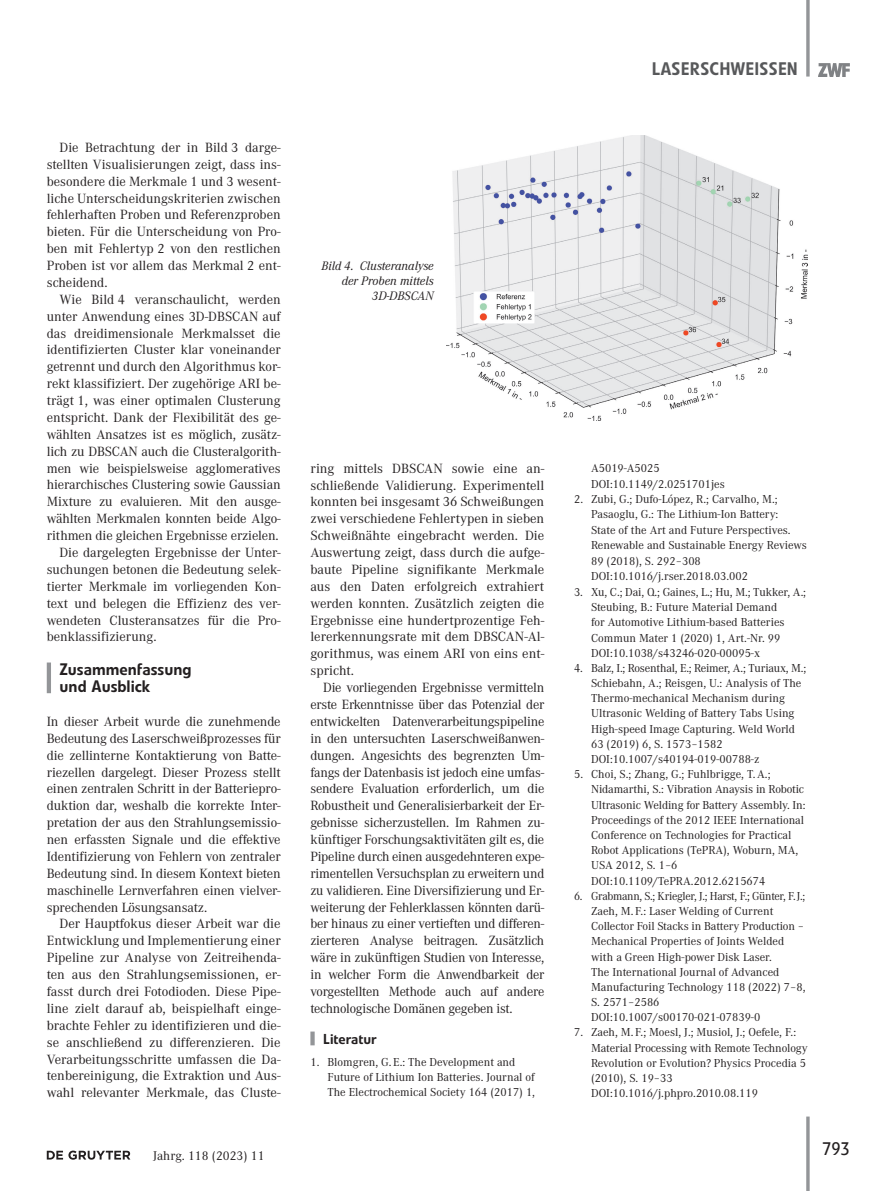
<style>
.page{position:relative;width:893px;height:1191px;background:#fff}
.page>*{position:absolute;margin:0;border:0;box-sizing:border-box;transform-origin:0 0}
.t1{font:500 18px "Evo BQ";letter-spacing:.02em;color:#57585a}
.t2{font:18px "Evo BQ";color:#231f20}
.t3{font:500 16.5px/17px "Evo BQ";color:#231f20}
.t4{font:500 14.25px "Evo BQ";color:#231f20}
.t5{font:13.8px/16.8px "Corporate A Pro";color:#231f20;text-align:justify}
.t6{font:13.2px "Corporate A Pro";color:#231f20}
.t7{font:italic 12.75px/15px "Corporate A Pro";color:#231f20;text-align:right}
.t8{font:12px/15.1px "Corporate A Pro";color:#231f20}
.s1{font-family:"Corporate ABQ";font-size:12px}
</style>
<div class="page">
<svg style="left:806px;top:1116px;width:4px;height:75px"></svg>
<svg style="left:806px;top:0;width:4px;height:77px"></svg>
<svg style="left:819px;top:63px;width:31px;height:14px"></svg>
<img style="left:819px;top:64px;width:30px;height:12px">
<svg style="left:47px;top:1150px;width:83px;height:9px"></svg>
<hr style="left:47px;top:662px;width:4px;height:31px;background:#939598">
<div style="left:310px;top:1031px;width:5px;height:14px;background:#939598"></div>
<img style="left:446px;top:135px;width:362px;height:286px">
<p class="t5" style="left:47px;top:138px;width:235px;text-indent:13px">Die Betrachtung der in Bild 3 darge&shy;stellten Visualisierungen zeigt, dass ins&shy;besondere die Merkmale 1 und 3 wesent&shy;liche Unterscheidungskriterien zwischen fehlerhaften Proben und Referenzproben bieten. Für die Unterscheidung von Pro&shy;ben mit Fehlertyp 2 von den restlichen Proben ist vor allem das Merkmal 2 ent&shy;scheidend.</p>
<p class="t5" style="left:60px;top:290px;width:223px">Wie Bild 4 veranschaulicht, werden</p>
<p class="t5" style="left:47px;top:307px;width:235px">unter Anwendung eines 3D-DBSCAN auf</p>
<p class="t5" style="left:47px;top:324px;width:235px">das dreidimensionale Merkmalsset die</p>
<p class="t5" style="left:47px;top:341px;width:235px">identifizierten Cluster klar voneinander</p>
<p class="t5" style="left:47px;top:358px;width:235px">getrennt und durch den Algorithmus kor-</p>
<p class="t5" style="left:47px;top:375px;width:235px">rekt klassifiziert. Der zugehörige ARI be-</p>
<p class="t5" style="left:47px;top:391px;width:235px">trägt 1, was einer optimalen Clusterung</p>
<p class="t5" style="left:47px;top:408px;width:235px">entspricht. Dank der Flexibilität des ge-</p>
<p class="t5" style="left:47px;top:425px;width:235px">wählten Ansatzes ist es möglich, zusätz-</p>
<p class="t5" style="left:47px;top:442px;width:235px">lich zu DBSCAN auch die Clusteralgorith-</p>
<p class="t5" style="left:47px;top:459px;width:235px">men wie beispielsweise agglomeratives</p>
<p class="t5" style="left:47px;top:476px;width:235px">hierarchisches Clustering sowie Gaussian</p>
<p class="t5" style="left:47px;top:493px;width:235px">Mixture zu evaluieren. Mit den ausge-</p>
<p class="t5" style="left:47px;top:510px;width:235px">wählten Merkmalen konnten beide Algo-</p>
<p class="t5" style="left:47px;top:526px;width:233px">rithmen die gleichen Ergebnisse erzielen.</p>
<p class="t5" style="left:60px;top:543px;width:223px">Die dargelegten Ergebnisse der Unter-</p>
<p class="t5" style="left:47px;top:560px;width:235px">suchungen betonen die Bedeutung selek-</p>
<p class="t5" style="left:47px;top:577px;width:235px">tierter Merkmale im vorliegenden Kon-</p>
<p class="t5" style="left:47px;top:594px;width:235px">text und belegen die Effizienz des ver-</p>
<p class="t5" style="left:47px;top:611px;width:235px">wendeten Clusteransatzes für die Pro-</p>
<p class="t5" style="left:47px;top:628px;width:111px">benklassifizierung.</p>
<p class="t3" style="left:60px;top:661px;width:134px">Zusammenfassung und Ausblick</p>
<p class="t5" style="left:47px;top:712px;width:235px">In dieser Arbeit wurde die zunehmende Bedeutung des Laserschweißprozesses für die zellinterne Kontaktierung von Batte&shy;riezellen dargelegt. Dieser Prozess stellt einen zentralen Schritt in der Batteriepro&shy;duktion dar, weshalb die korrekte Inter&shy;pretation der aus den Strahlungsemissio&shy;nen erfassten Signale und die effektive Identifizierung von Fehlern von zentraler Bedeutung sind. In diesem Kontext bieten maschinelle Lernverfahren einen vielver&shy;sprechenden Lösungsansatz.</p>
<p class="t5" style="left:47px;top:915px;width:235px;text-indent:13px">Der Hauptfokus dieser Arbeit war die Entwicklung und Implementierung einer Pipeline zur Analyse von Zeitreihenda&shy;ten aus den Strahlungsemissionen, er&shy;fasst durch drei Fotodioden. Diese Pipe&shy;line zielt darauf ab, beispielhaft einge&shy;brachte Fehler zu identifizieren und die&shy;se anschließend zu differenzieren. Die Verarbeitungsschritte umfassen die Da&shy;tenbereinigung, die Extraktion und Aus&shy;wahl relevanter Merkmale, das Cluste-</p>
<p class="t6" style="left:153px;top:1146px;width:113px">Jahrg. 118 (2023) 11</p>
<p class="t7" style="left:322px;top:258px;width:114px"><span class="s1">Bild 4.</span> Clusteranalyse der Proben mittels<br>3D-DBSCAN</p>
<p class="t5" style="left:310px;top:459px;width:235px">ring mittels DBSCAN sowie eine an&shy;schließende Validierung. Experimentell konnten bei insgesamt 36 Schweißungen zwei verschiedene Fehlertypen in sieben Schweißnähte eingebracht werden. Die Auswertung zeigt, dass durch die aufge&shy;baute Pipeline signifikante Merkmale aus den Daten erfolgreich extrahiert werden konnten. Zusätzlich zeigten die Ergebnisse eine hundertprozentige Feh&shy;lererkennungsrate mit dem DBSCAN-Al&shy;gorithmus, was einem ARI von eins ent&shy;spricht.</p>
<p class="t5" style="left:310px;top:678px;width:235px;text-indent:13px">Die vorliegenden Ergebnisse vermitteln erste Erkenntnisse über das Potenzial der entwickelten Datenverarbeitungspipeline in den untersuchten Laserschweißanwen&shy;dungen. Angesichts des begrenzten Um&shy;fangs der Datenbasis ist jedoch eine umfas&shy;sendere Evaluation erforderlich, um die Robustheit und Generalisierbarkeit der Er&shy;gebnisse sicherzustellen. Im Rahmen zu&shy;künftiger Forschungsaktivitäten gilt es, die Pipeline durch einen ausgedehnteren expe&shy;rimentellen Versuchsplan zu erweitern und zu validieren. Eine Diversifizierung und Er&shy;weiterung der Fehlerklassen könnten darü&shy;ber hinaus zu einer vertieften und differen&shy;zierteren Analyse beitragen. Zusätzlich wäre in zukünftigen Studien von Interesse, in welcher Form die Anwendbarkeit der vorgestellten Methode auch auf andere technologische Domänen gegeben ist.</p>
<p class="t4" style="left:323px;top:1030px;width:55px">Literatur</p>
<p class="t8" style="left:327px;top:1053px;width:209px;text-indent:-17px">1. Blomgren, G.E.: The Development and<br>Future of Lithium Ion Batteries. Journal of<br>The Electrochemical Society 164 (2017) 1,</p>
<h1 class="t1" style="left:652px;top:58px;width:148px">LASERSCHWEISSEN</h1>
<p class="t8" style="left:591px;top:460px;width:135px">A5019-A5025<br>DOI:10.1149/2.0251701jes</p>
<p class="t8" style="left:591px;top:491px;width:217px;text-indent:-17px">2. Zubi, G.; Dufo-López, R.; Carvalho, M.; Pasaoglu, G.: The Lithium-Ion Battery:<br>State of the Art and Future Perspectives.<br>Renewable and Sustainable Energy Reviews 89 (2018), S. 292–308<br>DOI:10.1016/j.rser.2018.03.002</p>
<p class="t8" style="left:591px;top:583px;width:217px;text-indent:-17px">3. Xu, C.; Dai, Q.; Gaines, L.; Hu, M.; Tukker, A.; Steubing, B.: Future Material Demand<br>for Automotive Lithium-based Batteries Commun Mater 1 (2020) 1, Art.-Nr. 99<br>DOI:10.1038/s43246-020-00095-x</p>
<p class="t8" style="left:591px;top:660px;width:217px;text-indent:-17px">4. Balz, I.; Rosenthal, E.; Reimer, A.; Turiaux, M.; Schiebahn, A.; Reisgen, U.: Analysis of The Thermo-mechanical Mechanism during Ultrasonic Welding of Battery Tabs Using High-speed Image Capturing. Weld World 63 (2019) 6, S. 1573–1582<br>DOI:10.1007/s40194-019-00788-z</p>
<p class="t8" style="left:591px;top:766px;width:216px;text-indent:-17px">5. Choi, S.; Zhang, G.; Fuhlbrigge, T.A.; Nidamarthi, S.: Vibration Anaysis in Robotic Ultrasonic Welding for Battery Assembly. In:<br>Proceedings of the 2012 IEEE International Conference on Technologies for Practical Robot Applications (TePRA), Woburn, MA, USA 2012, S. 1–6<br>DOI:10.1109/TePRA.2012.6215674</p>
<p class="t8" style="left:591px;top:887px;width:216px;text-indent:-17px">6. Grabmann, S.; Kriegler, J.; Harst, F.; Günter, F.J.; Zaeh, M.F.: Laser Welding of Current Collector Foil Stacks in Battery Production – Mechanical Properties of Joints Welded with a Green High-power Disk Laser.<br>The International Journal of Advanced Manufacturing Technology 118 (2022) 7–8, S. 2571–2586<br>DOI:10.1007/s00170-021-07839-0</p>
<p class="t8" style="left:591px;top:1024px;width:218px;text-indent:-17px">7. Zaeh, M.F.; Moesl, J.; Musiol, J.; Oefele, F.:<br>Material Processing with Remote Technology Revolution or Evolution? Physics Procedia 5 (2010), S. 19–33<br>DOI:10.1016/j.phpro.2010.08.119</p>
<h1 class="t2" style="left:822px;top:1138px;width:29px">793</h1>
</div>
